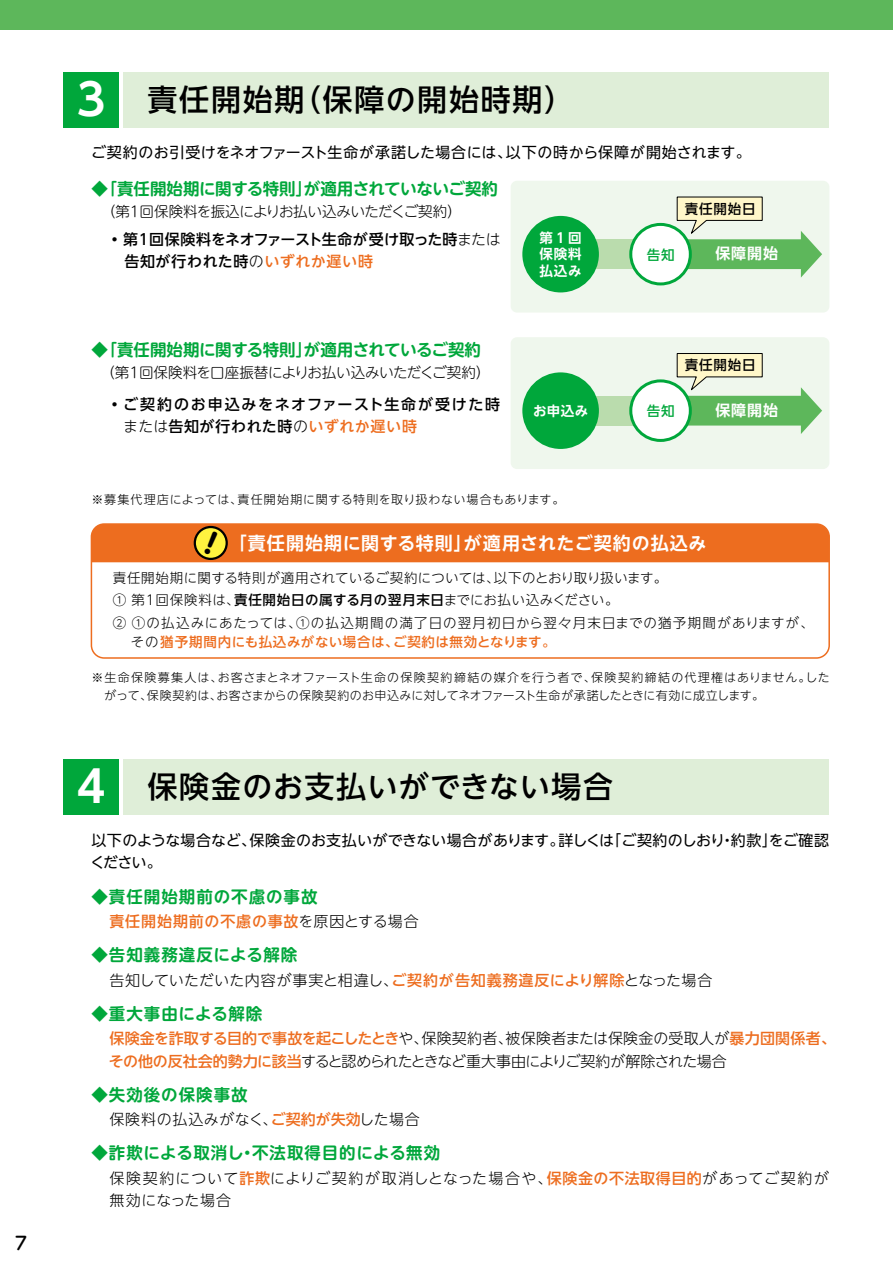
<style>
.page{position:relative;width:893px;height:1263px;background:#fff}
.page>*{position:absolute;margin:0;border:0;box-sizing:border-box;transform-origin:0 0}
.t1{font:500 30px "UD Shin Go NT Pro";letter-spacing:.06em;color:#000}
.t2{font:700 18px "UD Shin Go NT Pro De";letter-spacing:.05em;color:#fff}
.t3{font:500 18px "UD Shin M Go Pro";color:#000}
.t4{font:700 16.5px "UD Shin M Go Pro De";letter-spacing:.06em;color:#00a73b}
.t5{font:700 16.5px "UD Shin M Go Pro De";letter-spacing:-.02em;color:#00a73b}
.t6{font:700 16.5px "UD Shin M Go Pro De";letter-spacing:-.025em;color:#00a73b}
.t7{font:700 16.5px "UD Shin M Go Pro De";letter-spacing:.035em;color:#00a73b}
.t8{font:700 16.5px "UD Shin M Go Pro De";letter-spacing:.045em;color:#00a73b}
.t9{font:15px/22.5px "UD Shin Go NT Pro";letter-spacing:.015em;color:#000}
.t10{font:300 15px/22.5px "UD Shin Go NT Pro";letter-spacing:-.06em;color:#000}
.t11{font:500 15px/22.5px "UD Shin Go NT Pro";letter-spacing:.03em;color:#000}
.t12{font:300 15px/22.5px "UD Shin Go NT Pro";letter-spacing:.07em;color:#000}
.t13{font:300 15px "UD Shin Go NT Pro";color:#000}
.t14{font:500 15px "UD Shin Go Pro";letter-spacing:.12em;color:#000}
.t15{font:300 15px "UD Shin Go NT Pro";letter-spacing:.04em;color:#000}
.t16{font:500 15px "UD Shin Go NT Pro";letter-spacing:.06em;color:#ed6d1f}
.t17{font:700 15px "UD Shin Go NT Pro De";letter-spacing:.06em;color:#fff}
.t18{font:300 14.55px "UD Shin M Go Pro";letter-spacing:-.02em;color:#000}
.t19{font:300 13.5px/22.5px "UD Shin Go NT Pro";letter-spacing:.045em;color:#000}
.t20{font:500 13.5px "UD Shin Go NT Pro";letter-spacing:.035em;color:#ed6d1f}
.t21{font:700 13.5px/16.5px "UD Shin Go NT Pro De";letter-spacing:.06em;color:#fff;text-align:justify}
.t22{font:500 13.5px "UD Shin Go NT Pro";letter-spacing:.06em;color:#000}
.t23{font:500 13.5px "UD Shin Go NT Pro";color:#00a73b}
.t24{font:300 12px/18px "UD Shin Go NT Pro";letter-spacing:.045em;color:#000}
.s1{font-family:"UD Shin Go NT Pro De";font-weight:700;font-size:43.5px;color:#fff}
.s2{font-weight:300}
.s3{color:#ed6d1f}
.s4{font-family:"UD Shin Go NT Pro";font-weight:300}
.s5{font-weight:500}
.s6{font-weight:300;color:#000}
.s7{font-weight:500;color:#ed6d1f}
</style>
<div class="page">
<div style="left:0;top:0;width:893px;height:30px;background:#5db75b"></div>
<div style="left:123px;top:759px;width:706px;height:56px;background:#dfeed8"></div>
<div style="left:64px;top:759px;width:55px;height:56px;background:#00a73b"></div>
<div style="left:123px;top:72px;width:706px;height:56px;background:#dfeed8"></div>
<div style="left:64px;top:72px;width:55px;height:56px;background:#00a73b"></div>
<div style="left:91px;top:523px;width:739px;height:136px;border:2px solid #ed6d1f;border-radius:13px"></div>
<div style="left:511px;top:181px;width:318px;height:132px;background:#eff7ed;border-radius:6px"></div>
<div style="left:511px;top:337px;width:318px;height:132px;background:#eff7ed;border-radius:6px"></div>
<div style="left:580px;top:239px;width:59px;height:30px;background:#badcad"></div>
<svg style="left:676px;top:196px;width:146px;height:82px"></svg>
<div style="left:522px;top:216px;width:77px;height:76px;background:#00a73b;border-radius:50%"></div>
<div style="left:631px;top:224px;width:59px;height:60px;background:#fff;border-radius:50%"></div>
<div style="left:629px;top:223px;width:63px;height:62px;border:3px solid #00a73b;border-radius:50%"></div>
<div style="left:580px;top:396px;width:59px;height:30px;background:#badcad"></div>
<svg style="left:676px;top:353px;width:146px;height:81px"></svg>
<div style="left:522px;top:372px;width:77px;height:77px;background:#00a73b;border-radius:50%"></div>
<div style="left:631px;top:381px;width:59px;height:59px;background:#fff;border-radius:50%"></div>
<div style="left:629px;top:379px;width:63px;height:63px;border:3px solid #00a73b;border-radius:50%"></div>
<div style="left:91px;top:524px;width:738px;height:38px;background:#ed6d1f"></div>
<h2 class="t3" style="left:15px;top:1229px;width:13px">7</h2>
<h1 class="t1" style="left:77px;top:75px;width:499px"><span class="s1">3</span> 責任開始期（保障の開始時期）</h1>
<p class="t9" style="left:91px;top:140px;width:661px">ご契約のお引受けをネオファースト生命が承諾した場合には、以下の時から保障が開始されます。</p>
<h3 class="t5" style="left:91px;top:176px;width:408px">◆「責任開始期に関する特則」が適用されていないご契約</h3>
<p class="t18" style="left:101px;top:200px;width:361px">（第1回保険料を振込によりお払い込みいただくご契約）</p>
<p class="t11" style="left:124px;top:227px;width:378px;text-indent:-17px"><span class="s2">・</span>第1回保険料をネオファースト生命が受け取った時<span class="s2">または</span>告知が行われた時<span class="s2">の</span><span class="s3">いずれか遅い時</span></p>
<p class="t22" style="left:685px;top:198px;width:72px">責任開始日</p>
<p class="t21" style="left:540px;top:229px;width:44px">第１回保険料払込み</p>
<p class="t23" style="left:647px;top:243px;width:29px">告知</p>
<p class="t17" style="left:715px;top:241px;width:64px">保障開始</p>
<h3 class="t6" style="left:91px;top:336px;width:391px">◆「責任開始期に関する特則」が適用されているご契約</h3>
<p class="t18" style="left:101px;top:360px;width:390px">（第1回保険料を口座振替によりお払い込みいただくご契約）</p>
<p class="t14" style="left:107px;top:392px;width:395px"><span class="s4">・</span>ご契約のお申込みをネオファースト生命が受けた時</p>
<p class="t11" style="left:123px;top:415px;width:295px"><span class="s2">または</span>告知が行われた時<span class="s2">の</span><span class="s3">いずれか遅い時</span></p>
<p class="t22" style="left:685px;top:354px;width:72px">責任開始日</p>
<p class="t21" style="left:533px;top:402px;width:57px">お申込み</p>
<p class="t23" style="left:647px;top:400px;width:29px">告知</p>
<p class="t17" style="left:715px;top:398px;width:64px">保障開始</p>
<p class="t24" style="left:91px;top:490px;width:474px">※募集代理店によっては、責任開始期に関する特則を取り扱わない場合もあります。</p>
<h2 class="t2" style="left:229px;top:529px;width:479px">「責任開始期に関する特則」が適用されたご契約の払込み</h2>
<p class="t19" style="left:113px;top:566px;width:703px">責任開始期に関する特則が適用されているご契約については、以下のとおり取り扱います。<br>① 第1回保険料は、<span class="s5">責任開始日の属する月の翌月末日</span>までにお払い込みください。<br>② ①の払込みにあたっては、①の払込期間の満了日の翌月初日から翌々月末日までの猶予期間がありますが、</p>
<p class="t20" style="left:131px;top:631px;width:426px"><span class="s6">その</span>猶予期間内にも払込みがない場合は、ご契約は無効となります。</p>
<p class="t24" style="left:104px;top:668px;width:727px;text-indent:-13px">※生命保険募集人は、お客さまとネオファースト生命の保険契約締結の媒介を行う者で、保険契約締結の代理権はありません。したがって、保険契約は、お客さまからの保険契約のお申込みに対してネオファースト生命が承諾したときに有効に成立します。</p>
<h1 class="t1" style="left:77px;top:763px;width:538px"><span class="s1">4</span> 保険金のお支払いができない場合</h1>
<p class="t9" style="left:90px;top:828px;width:741px">以下のような場合など、保険金のお支払いができない場合があります。詳しくは「ご契約のしおり・約款」をご確認ください。</p>
<h3 class="t4" style="left:91px;top:883px;width:228px">◆責任開始期前の不慮の事故</h3>
<p class="t16" style="left:109px;top:909px;width:311px">責任開始期前の不慮の事故<span class="s6">を原因とする場合</span></p>
<h3 class="t4" style="left:91px;top:942px;width:207px">◆告知義務違反による解除</h3>
<p class="t13" style="left:109px;top:968px;width:604px">告知していただいた内容が事実と相違し、<span class="s7">ご契約が告知義務違反により解除</span>となった場合</p>
<h3 class="t8" style="left:91px;top:1000px;width:172px">◆重大事由による解除</h3>
<p class="t10" style="left:109px;top:1026px;width:729px"><span class="s7">保険金を詐取する目的で事故を起こしたとき</span>や、保険契約者、被保険者または保険金の受取人が<span class="s7">暴力団関係者、その他の反社会的勢力に該当</span>すると認められたときなど重大事由によりご契約が解除された場合</p>
<h3 class="t4" style="left:91px;top:1081px;width:158px">◆失効後の保険事故</h3>
<p class="t15" style="left:109px;top:1107px;width:312px">保険料の払込みがなく、<span class="s7">ご契約が失効</span>した場合</p>
<h3 class="t7" style="left:91px;top:1140px;width:350px">◆詐欺による取消し・不法取得目的による無効</h3>
<p class="t12" style="left:109px;top:1166px;width:721px">保険契約について<span class="s7">詐欺</span>によりご契約が取消しとなった場合や、<span class="s7">保険金の不法取得目的</span>があってご契約が無効になった場合</p>
</div>
